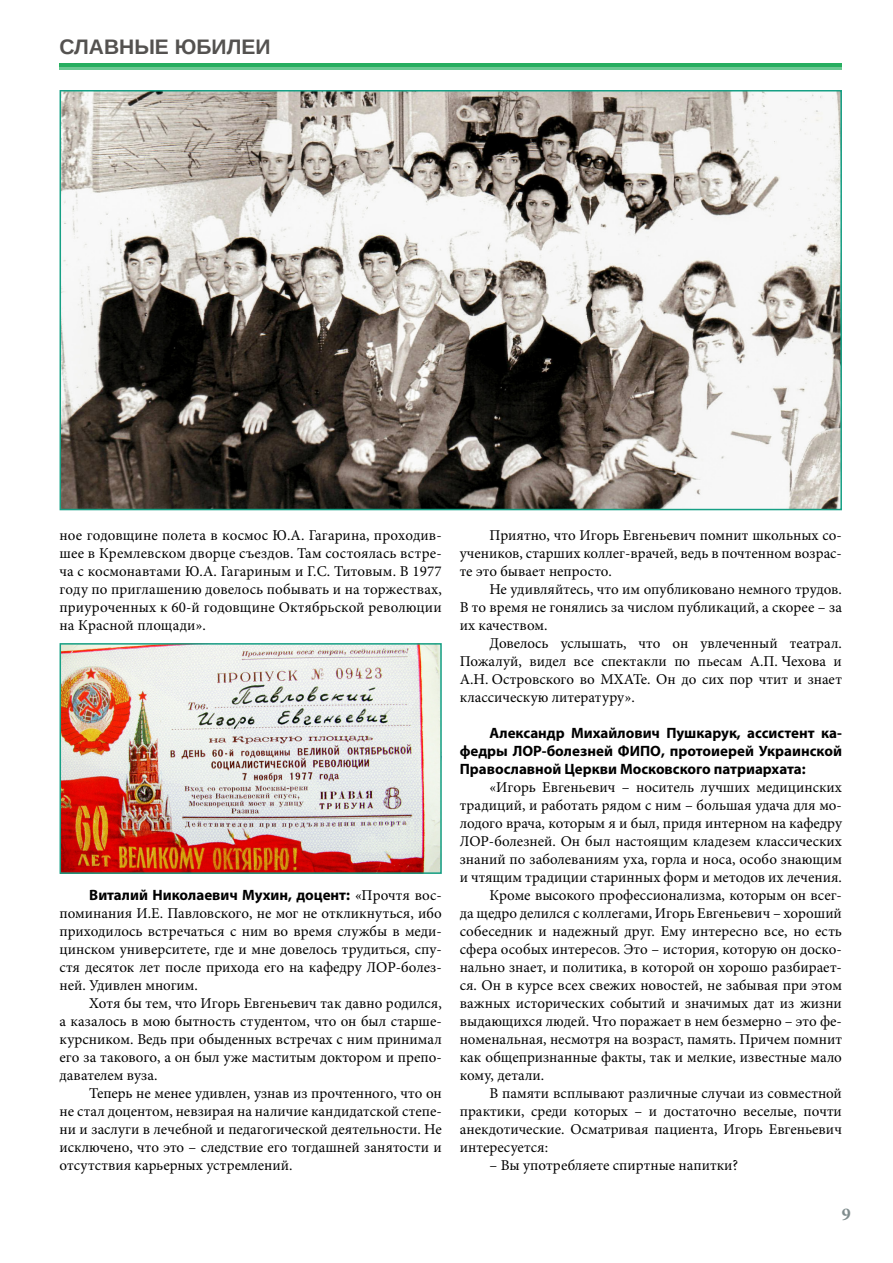
<style>
.page{position:relative;width:893px;height:1263px;background:#fff}
.page>*{position:absolute;margin:0;border:0;box-sizing:border-box;transform-origin:0 0}
.t1{font:700 21px "Arimo";color:#545250}
.t2{font:700 18px "Minion Pro";color:#7f8c8d}
.t3{font:15px/18px "Minion Pro";color:#000;text-align:justify}
.t4{font:700 15px/18px "Myriad Pro";color:#000;text-align:justify}
.s1{font-family:"Minion Pro";font-weight:400}
</style>
<div class="page">
<img style="left:63px;top:93px;width:776px;height:414px">
<div style="left:60px;top:90px;width:782px;height:420px;border:2px solid #16a085"></div>
<div style="left:60px;top:63px;width:782px;height:5px;background:#27ae60"></div>
<hr style="left:60px;top:68px;width:782px;height:2px;background:#6cc893">
<img style="left:63px;top:646px;width:376px;height:225px">
<div style="left:60px;top:643px;width:382px;height:231px;border:2px solid #16a085"></div>
<h1 class="t1" style="left:60px;top:32px;width:212px">СЛАВНЫЕ ЮБИЛЕИ</h1>
<p class="t3" style="left:60px;top:526px;width:384px">ное годовщине полета в космос Ю.А. Гагарина, проходив&shy;шее в Кремлевском дворце съездов. Там состоялась встре&shy;ча с космонавтами Ю.А. Гагариным и Г.С. Титовым. В 1977 году по приглашению довелось побывать и на торжествах, приуроченных к 60-й годовщине Октябрьской революции на Красной площади».</p>
<p class="t4" style="left:89px;top:885px;width:354px">Виталий Николаевич Мухин, доцент: <span class="s1">«Прочтя вос-</span></p>
<p class="t3" style="left:60px;top:904px;width:384px">поминания И.Е. Павловского, не мог не откликнуться, ибо приходилось встречаться с ним во время службы в меди&shy;цинском университете, где и мне довелось трудиться, спу&shy;стя десяток лет после прихода его на кафедру ЛОР-болез&shy;ней. Удивлен многим.</p>
<p class="t3" style="left:60px;top:994px;width:384px;text-indent:30px">Хотя бы тем, что Игорь Евгеньевич так давно родился, а казалось в мою бытность студентом, что он был старше&shy;курсником. Ведь при обыденных встречах с ним принимал его за такового, а он был уже маститым доктором и препо&shy;давателем вуза.</p>
<p class="t3" style="left:60px;top:1084px;width:384px;text-indent:30px">Теперь не менее удивлен, узнав из прочтенного, что он не стал доцентом, невзирая на наличие кандидатской степе&shy;ни и заслуги в лечебной и педагогической деятельности. Не исключено, что это – следствие его тогдашней занятости и отсутствия карьерных устремлений.</p>
<p class="t3" style="left:460px;top:526px;width:384px;text-indent:30px">Приятно, что Игорь Евгеньевич помнит школьных со&shy;учеников, старших коллег-врачей, ведь в почтенном возрас&shy;те это бывает непросто.</p>
<p class="t3" style="left:460px;top:580px;width:384px;text-indent:30px">Не удивляйтесь, что им опубликовано немного трудов.<br>В то время не гонялись за числом публикаций, а скорее – за их качеством.</p>
<p class="t3" style="left:460px;top:634px;width:384px;text-indent:30px">Довелось услышать, что он увлеченный театрал.<br>Пожалуй, видел все спектакли по пьесам А.П. Чехова и А.Н. Островского во МХАТе. Он до сих пор чтит и знает классическую литературу».</p>
<p class="t4" style="left:460px;top:723px;width:384px;text-indent:30px">Александр Михайлович Пушкарук, ассистент ка&shy;федры ЛОР-болезней ФИПО, протоиерей Украинской Православной Церкви Московского патриархата:</p>
<p class="t3" style="left:489px;top:778px;width:354px">«Игорь Евгеньевич – носитель лучших медицинских</p>
<p class="t3" style="left:460px;top:796px;width:384px">традиций, и работать рядом с ним – большая удача для мо-</p>
<p class="t3" style="left:460px;top:814px;width:384px">лодого врача, которым я и был, придя интерном на кафедру</p>
<p class="t3" style="left:460px;top:832px;width:384px">ЛОР-болезней. Он был настоящим кладезем классических</p>
<p class="t3" style="left:460px;top:850px;width:384px">знаний по заболеваниям уха, горла и носа, особо знающим</p>
<p class="t3" style="left:460px;top:868px;width:384px">и чтящим традиции старинных форм и методов их лечения.</p>
<p class="t3" style="left:489px;top:886px;width:354px">Кроме высокого профессионализма, которым он всег-</p>
<p class="t3" style="left:460px;top:904px;width:384px">да щедро делился с коллегами, Игорь Евгеньевич – хороший</p>
<p class="t3" style="left:460px;top:922px;width:384px">собеседник и надежный друг. Ему интересно все, но есть</p>
<p class="t3" style="left:460px;top:940px;width:384px">сфера особых интересов. Это – история, которую он доско-</p>
<p class="t3" style="left:460px;top:958px;width:384px">нально знает, и политика, в которой он хорошо разбирает-</p>
<p class="t3" style="left:460px;top:976px;width:384px">ся. Он в курсе всех свежих новостей, не забывая при этом</p>
<p class="t3" style="left:460px;top:994px;width:384px">важных исторических событий и значимых дат из жизни</p>
<p class="t3" style="left:460px;top:1012px;width:384px">выдающихся людей. Что поражает в нем безмерно – это фе-</p>
<p class="t3" style="left:460px;top:1030px;width:384px">номенальная, несмотря на возраст, память. Причем помнит</p>
<p class="t3" style="left:460px;top:1048px;width:384px">как общепризнанные факты, так и мелкие, известные мало</p>
<p class="t3" style="left:460px;top:1066px;width:86px">кому, детали.</p>
<p class="t3" style="left:489px;top:1084px;width:354px">В памяти всплывают различные случаи из совместной</p>
<p class="t3" style="left:460px;top:1102px;width:384px">практики, среди которых – и достаточно веселые, почти</p>
<p class="t3" style="left:460px;top:1120px;width:384px">анекдотические. Осматривая пациента, Игорь Евгеньевич</p>
<p class="t3" style="left:460px;top:1138px;width:90px">интересуется:</p>
<p class="t3" style="left:489px;top:1156px;width:250px">– Вы употребляете спиртные напитки?</p>
<p class="t2" style="left:842px;top:1202px;width:10px">9</p>
</div>
